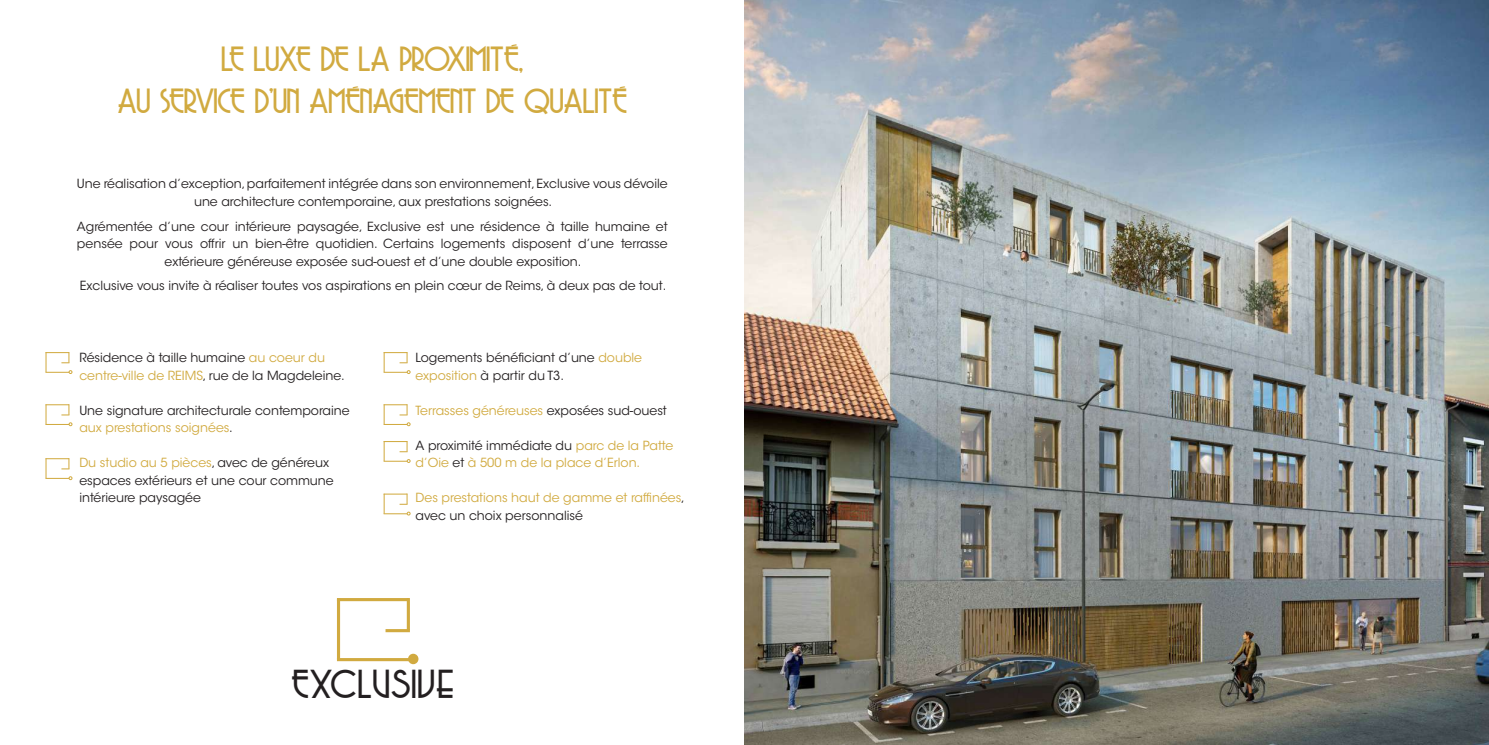
<style>
.page{position:relative;width:1489px;height:745px;background:#fff}
.page>*{position:absolute;margin:0;border:0;box-sizing:border-box;transform-origin:0 0}
.t1{font:37.5px "Copasetic";letter-spacing:.05em;color:#231f20}
.t2{font:32.5px/42.5px "Copasetic";color:#d1aa40;text-align:center}
.t3{font:12.5px/17.5px "ITC Avant Garde Std";color:#231f20}
.t4{font:12.5px/17.5px "ITC Avant Garde Std";color:#d1aa40}
.s1{color:#d1aa40}
.s2{color:#231f20}
</style>
<div class="page">
<img style="left:744px;top:0;width:744px;height:744px">
<hr style="left:407px;top:597px;width:3px;height:32px;background:#d1aa40">
<hr style="left:385px;top:628px;width:25px;height:3px;background:#d1aa40">
<hr style="left:337px;top:597px;width:72px;height:3px;background:#d1aa40">
<hr style="left:337px;top:598px;width:3px;height:61px;background:#d1aa40">
<hr style="left:337px;top:657px;width:72px;height:3px;background:#d1aa40">
<div style="left:409px;top:654px;width:8px;height:9px;background:#d1aa40;border-radius:50%"></div>
<div style="left:408px;top:653px;width:10px;height:10px;border:2px solid #d1aa40;border-radius:50%"></div>
<svg style="left:47px;top:352px;width:22px;height:11px"></svg>
<hr style="left:45px;top:352px;width:2px;height:20px;background:#d1aa40">
<svg style="left:45px;top:370px;width:27px;height:3px"></svg>
<svg style="left:47px;top:404px;width:22px;height:11px"></svg>
<hr style="left:45px;top:404px;width:2px;height:20px;background:#d1aa40">
<svg style="left:45px;top:422px;width:27px;height:3px"></svg>
<svg style="left:383px;top:441px;width:27px;height:21px"></svg>
<svg style="left:383px;top:352px;width:27px;height:21px"></svg>
<svg style="left:383px;top:404px;width:27px;height:21px"></svg>
<svg style="left:47px;top:458px;width:22px;height:11px"></svg>
<hr style="left:45px;top:458px;width:2px;height:20px;background:#d1aa40">
<svg style="left:45px;top:476px;width:27px;height:3px"></svg>
<svg style="left:383px;top:493px;width:27px;height:22px"></svg>
<h2 class="t2" style="left:118px;top:38px;width:511px">LE LUXE DE LA PROXIMITÉ,<br>AU SERVICE D’UN AMÉNAGEMENT DE QUALITÉ</h2>
<p class="t3" style="left:77px;top:175px;width:592px;text-align:center">Une réalisation d’exception, parfaitement intégrée dans son environnement, Exclusive vous dévoile une architecture contemporaine, aux prestations soignées.</p>
<p class="t3" style="left:77px;top:217px;width:592px;text-align:center">Agrémentée d’une cour intérieure paysagée, Exclusive est une résidence à taille humaine et pensée pour vous offrir un bien-être quotidien. Certains logements disposent d’une terrasse extérieure généreuse exposée sud-ouest et d’une double exposition.</p>
<p class="t3" style="left:80px;top:277px;width:588px">Exclusive vous invite à réaliser toutes vos aspirations en plein cœur de Reims, à deux pas de tout.</p>
<p class="t3" style="left:79px;top:349px;width:267px">Résidence à taille humaine <span class="s1">au coeur du centre-ville de REIMS</span>, rue de la Magdeleine.</p>
<p class="t3" style="left:79px;top:401px;width:272px">Une signature architecturale contemporaine <span class="s1">aux prestations soignées</span>.</p>
<p class="t3" style="left:79px;top:454px;width:256px"><span class="s1">Du studio au 5 pièces</span>, avec de généreux espaces extérieurs et une cour commune intérieure paysagée</p>
<p class="t3" style="left:415px;top:349px;width:228px">Logements bénéficiant d’une <span class="s1">double exposition</span> à partir du T3.</p>
<p class="t4" style="left:415px;top:401px;width:253px">Terrasses généreuses <span class="s2">exposées sud-ouest</span></p>
<p class="t4" style="left:415px;top:436px;width:259px"><span class="s2">A proximité immédiate du</span> parc de la Patte d’Oie <span class="s2">et</span> à 500 m de la place d’Erlon.</p>
<p class="t4" style="left:415px;top:489px;width:271px">Des prestations haut de gamme et raffinées<span class="s2">, avec un choix personnalisé</span></p>
<h1 class="t1" style="left:291px;top:665px;width:163px">EXCLUSIVE</h1>
</div>
